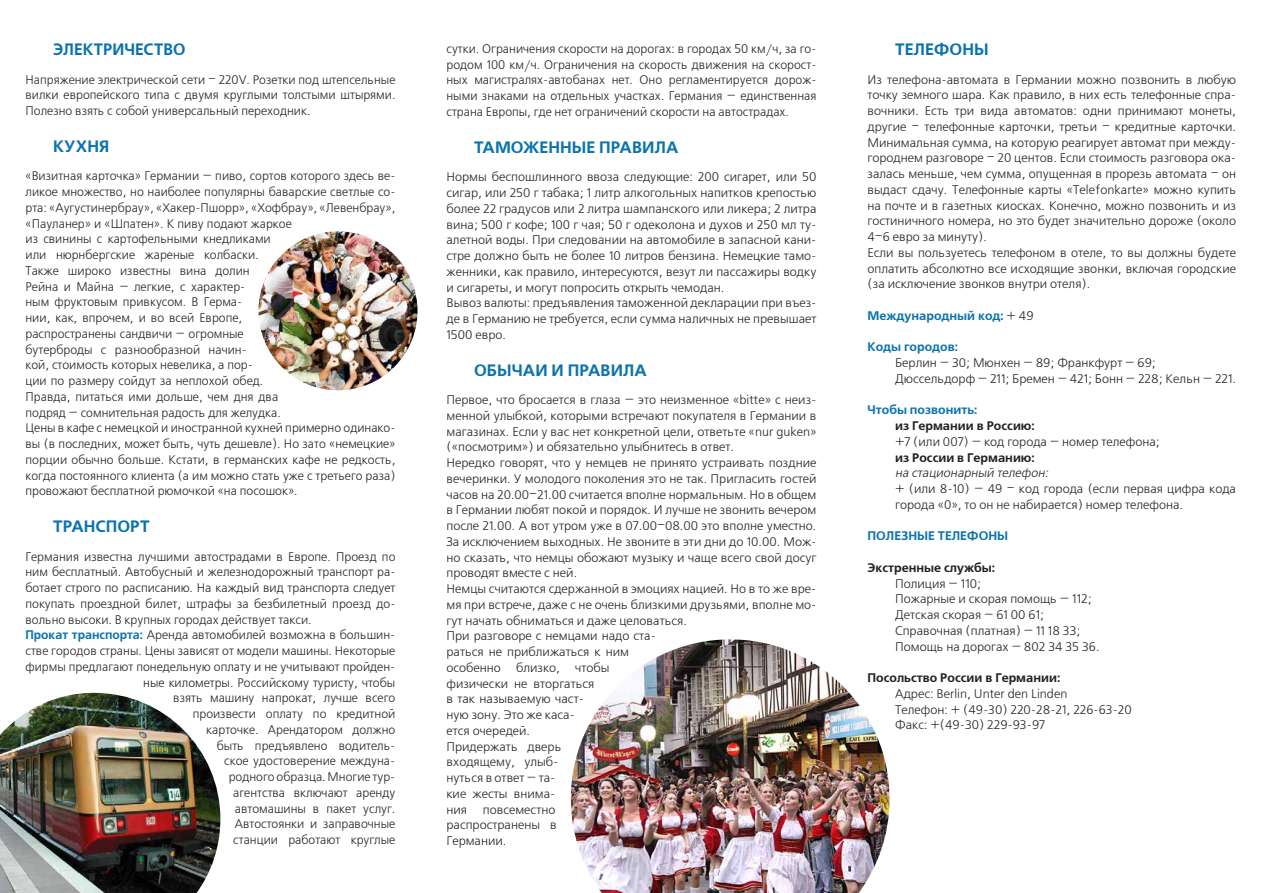
<style>
.page{position:relative;width:1263px;height:893px;background:#fff}
.page>*{position:absolute;margin:0;border:0;box-sizing:border-box;transform-origin:0 0}
.t1{font:700 16.5px "Free Set C";letter-spacing:.005em;color:#0a73ae}
.t2{font:12.45px/15.8px "Free Set C";color:#231f20}
.t3{font:700 12.45px "Free Set C";color:#231f20}
.t4{font:700 12.45px "Free Set C";color:#0a73ae}
.t5{font:italic 12.45px "Free Set C";color:#231f20}
.s1{font-weight:700;color:#0a73ae}
.s2{font-weight:400;color:#231f20}
</style>
<div class="page">
<img style="left:0;top:693px;width:220px;height:200px">
<img style="left:571px;top:639px;width:318px;height:254px">
<img style="left:258px;top:231px;width:159px;height:159px;border-radius:79px">
<h1 class="t1" style="left:53px;top:40px;width:134px">ЭЛЕКТРИЧЕСТВО</h1>
<p class="t2" style="left:26px;top:72px;width:371px;text-align:justify">Напряжение электрической сети – 220V. Розетки под штепсельные вилки европейского типа с двумя круглыми толстыми штырями.<br>Полезно взять с собой универсальный переходник.</p>
<h1 class="t1" style="left:53px;top:137px;width:58px">КУХНЯ</h1>
<p class="t2" style="left:26px;top:169px;width:371px">«Визитная карточка» Германии — пиво, сортов которого здесь ве&shy;ликое множество, но наиболее популярны баварские светлые со&shy;рта: «Аугустинербрау», «Хакер-Пшорр», «Хофбрау», «Левенбрау», «Пауланер» и «Шпатен». К пиву подают жаркое<br>из свинины с картофельными кнедликами<br>или нюрнбергские жареные колбаски.<br>Также широко известны вина долин<br>Рейна и Майна — легкие, с характер-<br>ным фруктовым привкусом. В Герма-<br>нии, как, впрочем, и во всей Европе,<br>распространены сандвичи — огромные<br>бутерброды с разнообразной начин-<br>кой, стоимость которых невелика, а пор-<br>ции по размеру сойдут за неплохой обед.<br>Правда, питаться ими дольше, чем дня два<br>подряд — сомнительная радость для желудка.<br>Цены в кафе с немецкой и иностранной кухней примерно одинако&shy;вы (в последних, может быть, чуть дешевле). Но зато «немецкие» порции обычно больше. Кстати, в германских кафе не редкость, когда постоянного клиента (а им можно стать уже с третьего раза) провожают бесплатной рюмочкой «на посошок».</p>
<h1 class="t1" style="left:53px;top:517px;width:98px">ТРАНСПОРТ</h1>
<p class="t2" style="left:26px;top:549px;width:371px">Германия известна лучшими автострадами в Европе. Проезд по</p>
<p class="t2" style="left:26px;top:565px;width:371px">ним бесплатный. Автобусный и железнодорожный транспорт ра-</p>
<p class="t2" style="left:26px;top:581px;width:371px">ботает строго по расписанию. На каждый вид транспорта следует</p>
<p class="t2" style="left:26px;top:596px;width:371px">покупать проездной билет, штрафы за безбилетный проезд до-</p>
<p class="t2" style="left:26px;top:612px;width:288px">вольно высоки. В крупных городах действует такси.</p>
<p class="t2" style="left:26px;top:628px;width:371px"><span class="s1">Прокат транспорта:</span> Аренда автомобилей возможна в большин-</p>
<p class="t2" style="left:26px;top:644px;width:371px">стве городов страны. Цены зависят от модели машины. Некоторые</p>
<p class="t2" style="left:26px;top:659px;width:371px">фирмы предлагают понедельную оплату и не учитывают пройден-</p>
<p class="t2" style="left:143px;top:675px;width:254px">ные километры. Российскому туристу, чтобы</p>
<p class="t2" style="left:173px;top:691px;width:223px">взять машину напрокат, лучше всего</p>
<p class="t2" style="left:193px;top:707px;width:204px">произвести оплату по кредитной</p>
<p class="t2" style="left:206px;top:722px;width:191px">карточке. Арендатором должно</p>
<p class="t2" style="left:217px;top:738px;width:180px">быть предъявлено водитель-</p>
<p class="t2" style="left:224px;top:754px;width:173px">ское удостоверение междуна-</p>
<p class="t2" style="left:229px;top:770px;width:168px">родного образца. Многие тур-</p>
<p class="t2" style="left:233px;top:785px;width:164px">агентства включают аренду</p>
<p class="t2" style="left:235px;top:801px;width:162px">автомашины в пакет услуг.</p>
<p class="t2" style="left:235px;top:817px;width:162px">Автостоянки и заправочные</p>
<p class="t2" style="left:233px;top:833px;width:164px">станции работают круглые</p>
<p class="t2" style="left:446px;top:41px;width:371px;text-align:justify">сутки. Ограничения скорости на дорогах: в городах 50 км/ч, за го&shy;родом 100 км/ч. Ограничения на скорость движения на скорост&shy;ных магистралях-автобанах нет. Оно регламентируется дорож&shy;ными знаками на отдельных участках. Германия — единственная страна Европы, где нет ограничений скорости на автострадах.</p>
<h1 class="t1" style="left:474px;top:138px;width:206px">ТАМОЖЕННЫЕ ПРАВИЛА</h1>
<p class="t2" style="left:446px;top:170px;width:371px">Нормы беспошлинного ввоза следующие: 200 сигарет, или 50 сигар, или 250 г табака; 1 литр алкогольных напитков крепостью более 22 градусов или 2 литра шампанского или ликера; 2 литра вина; 500 г кофе; 100 г чая; 50 г одеколона и духов и 250 мл ту&shy;алетной воды. При следовании на автомобиле в запасной кани&shy;стре должно быть не более 10 литров бензина. Немецкие тамо&shy;женники, как правило, интересуются, везут ли пассажиры водку и сигареты, и могут попросить открыть чемодан.<br>Вывоз валюты: предъявления таможенной декларации при въез&shy;де в Германию не требуется, если сумма наличных не превышает 1500 евро.</p>
<h1 class="t1" style="left:474px;top:361px;width:174px">ОБЫЧАИ И ПРАВИЛА</h1>
<p class="t2" style="left:446px;top:393px;width:371px">Первое, что бросается в глаза — это неизменное «bitte» с неиз&shy;менной улыбкой, которыми встречают покупателя в Германии в магазинах. Если у вас нет конкретной цели, ответьте «nur guken» («посмотрим») и обязательно улыбнитесь в ответ.<br>Нередко говорят, что у немцев не принято устраивать поздние вечеринки. У молодого поколения это не так. Пригласить гостей часов на 20.00–21.00 считается вполне нормальным. Но в общем в Германии любят покой и порядок. И лучше не звонить вечером после 21.00. А вот утром уже в 07.00–08.00 это вполне уместно.<br>За исключением выходных. Не звоните в эти дни до 10.00. Мож&shy;но сказать, что немцы обожают музыку и чаще всего свой досуг проводят вместе с ней.<br>Немцы считаются сдержанной в эмоциях нацией. Но в то же вре&shy;мя при встрече, даже с не очень близкими друзьями, вполне мо&shy;гут начать обниматься и даже целоваться.<br>При разговоре с немцами надо ста-<br>раться не приближаться к ним<br>особенно близко, чтобы<br>физически не вторгаться<br>в так называемую част-<br>ную зону. Это же каса-<br>ется очередей.<br>Придержать дверь<br>входящему, улыб-<br>нуться в ответ — та-<br>кие жесты внима-<br>ния</p>
<p class="t2" style="left:446px;top:802px;width:112px;text-indent:36px">повсеместно распространены в<br>Германии.</p>
<h1 class="t1" style="left:895px;top:40px;width:95px">ТЕЛЕФОНЫ</h1>
<p class="t2" style="left:867px;top:72px;width:370px">Из телефона-автомата в Германии можно позвонить в любую точку земного шара. Как правило, в них есть телефонные спра&shy;вочники. Есть три вида автоматов: одни принимают монеты, другие – телефонные карточки, третьи – кредитные карточки.<br>Минимальная сумма, на которую реагирует автомат при между&shy;городнем разговоре – 20 центов. Если стоимость разговора ока&shy;залась меньше, чем сумма, опущенная в прорезь автомата – он выдаст сдачу. Телефонные карты «Telefonkarte» можно купить на почте и в газетных киосках. Конечно, можно позвонить и из гостиничного номера, но это будет значительно дороже (около 4–6 евро за минуту).<br>Если вы пользуетесь телефоном в отеле, то вы должны будете оплатить абсолютно все исходящие звонки, включая городские (за исключение звонков внутри отеля).</p>
<p class="t4" style="left:867px;top:308px;width:168px">Международный код: <span class="s2">+ 49</span></p>
<p class="t4" style="left:867px;top:340px;width:92px">Коды городов:</p>
<p class="t2" style="left:895px;top:355px;width:342px">Берлин — 30; Мюнхен — 89; Франкфурт — 69;<br>Дюссельдорф — 211; Бремен — 421; Бонн — 228; Кельн — 221.</p>
<p class="t4" style="left:867px;top:403px;width:111px">Чтобы позвонить:</p>
<p class="t3" style="left:895px;top:419px;width:141px">из Германии в Россию:</p>
<p class="t2" style="left:895px;top:434px;width:266px">+7 (или 007) — код города — номер телефона;</p>
<p class="t3" style="left:895px;top:450px;width:141px">из России в Германию:</p>
<p class="t5" style="left:895px;top:466px;width:157px">на стационарный телефон:</p>
<p class="t2" style="left:895px;top:481px;width:342px">+ (или 8-10) — 49 – код города (если первая цифра кода города «0», то он не набирается) номер телефона.</p>
<p class="t4" style="left:867px;top:529px;width:142px">ПОЛЕЗНЫЕ ТЕЛЕФОНЫ</p>
<p class="t3" style="left:867px;top:560px;width:129px">Экстренные службы:</p>
<p class="t2" style="left:895px;top:576px;width:206px">Полиция — 110;<br>Пожарные и скорая помощь — 112;<br>Детская скорая — 61 00 61;<br>Справочная (платная) — 11 18 33;<br>Помощь на дорогах — 802 34 35 36.</p>
<p class="t3" style="left:867px;top:671px;width:194px">Посольство России в Германии:</p>
<p class="t2" style="left:895px;top:686px;width:238px">Адрес: Berlin, Unter den Linden<br>Телефон: + (49-30) 220-28-21, 226-63-20<br>Факс: +(49-30) 229-93-97</p>
</div>
